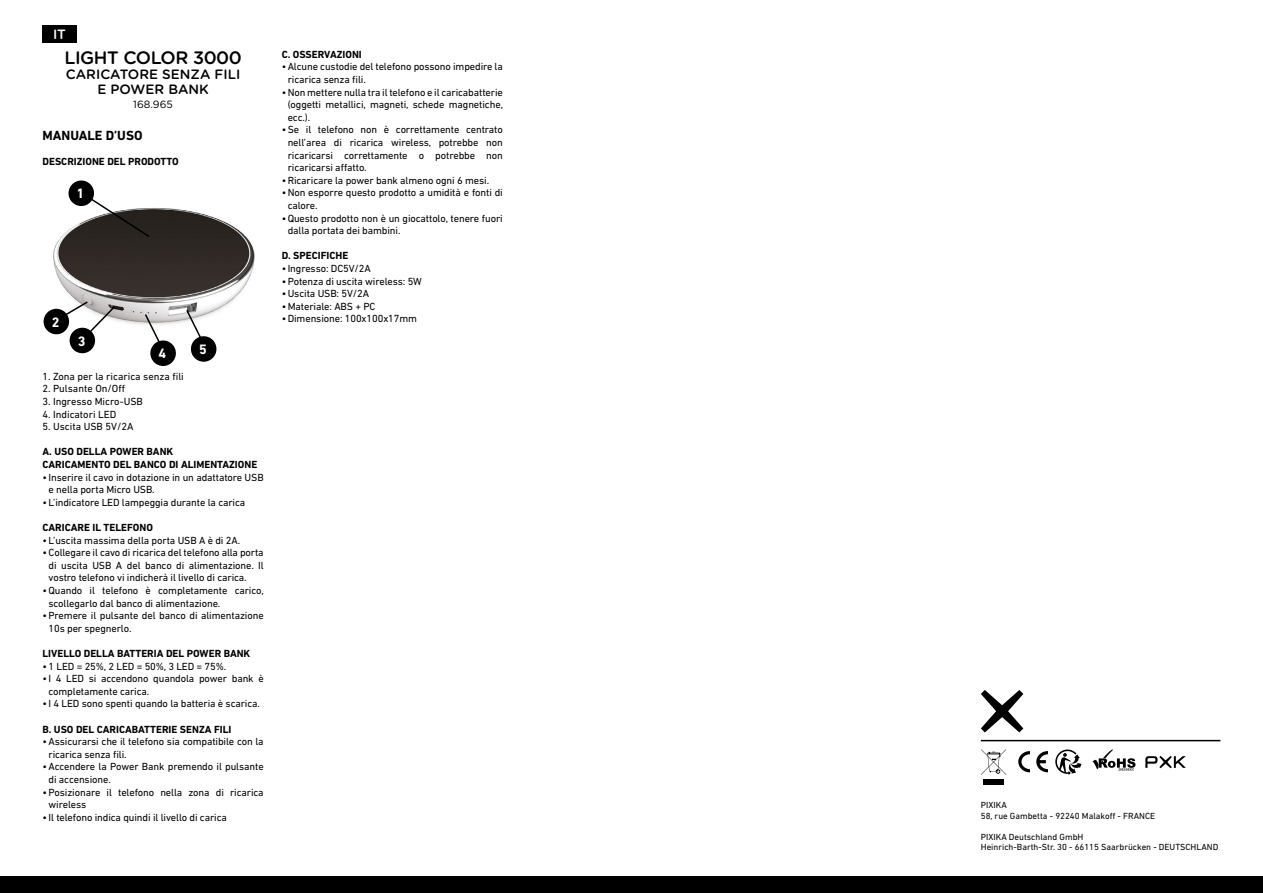
<style>
.page{position:relative;width:1263px;height:893px;background:#fff}
.page>*{position:absolute;margin:0;border:0;box-sizing:border-box;transform-origin:0 0}
.t1{font:500 18px "Gotham Rounded";letter-spacing:-.025em;color:#000}
.t2{font:700 13.95px "DIN Next LT Pro";color:#fff}
.t3{font:500 13.5px/15px "Gotham Rounded";color:#000;text-align:center}
.t4{font:700 13.5px "DIN Next LT Pro";color:#000}
.t5{font:500 13.5px "Gotham Rounded";color:#fff}
.t6{font:10.5px/12.6px "DIN Next LT Pro";letter-spacing:-.01em;color:#000}
.t7{font:700 10.5px/12.6px "DIN Next LT Pro";color:#000}
.t8{font:10.5px "Gotham Rounded";color:#000}
.t9{font:9px/10.5px "DIN Next LT Pro";color:#000}
</style>
<div class="page">
<img style="left:43px;top:181px;width:212px;height:185px">
<svg style="left:55px;top:300px;width:62px;height:37px"></svg>
<div style="left:150px;top:340px;width:26px;height:26px;background:#000;border-radius:50%"></div>
<div style="left:191px;top:336px;width:25px;height:26px;background:#000;border-radius:50%"></div>
<div style="left:70px;top:328px;width:25px;height:25px;background:#000;border-radius:50%"></div>
<div style="left:69px;top:180px;width:25px;height:26px;background:#000;border-radius:50%"></div>
<div style="left:44px;top:309px;width:25px;height:25px;background:#000;border-radius:50%"></div>
<svg style="left:85px;top:194px;width:66px;height:45px"></svg>
<svg style="left:143px;top:313px;width:21px;height:36px"></svg>
<svg style="left:185px;top:308px;width:20px;height:37px"></svg>
<div style="left:43px;top:26px;width:34px;height:17px;background:#000"></div>
<div style="left:0;top:877px;width:1262px;height:16px;background:#000"></div>
<svg style="left:981px;top:690px;width:42px;height:42px"></svg>
<svg style="left:981px;top:749px;width:25px;height:36px"></svg>
<svg style="left:1145px;top:756px;width:41px;height:12px"></svg>
<svg style="left:1092px;top:749px;width:43px;height:21px"></svg>
<svg style="left:1055px;top:749px;width:26px;height:26px"></svg>
<svg style="left:1018px;top:751px;width:30px;height:21px"></svg>
<hr style="left:981px;top:740px;width:239px;height:1px;background:#000">
<p class="t5" style="left:53px;top:25px;width:15px">IT</p>
<h1 class="t1" style="left:64px;top:45px;width:179px">LIGHT COLOR 3000</h1>
<p class="t3" style="left:66px;top:67px;width:176px">CARICATORE SENZA FILI<br>E POWER BANK</p>
<p class="t8" style="left:133px;top:97px;width:41px">168.965</p>
<p class="t4" style="left:43px;top:128px;width:101px">MANUALE D’USO</p>
<p class="t7" style="left:43px;top:156px;width:138px">DESCRIZIONE DEL PRODOTTO</p>
<h2 class="t2" style="left:77px;top:186px;width:9px">1</h2>
<h2 class="t2" style="left:52px;top:314px;width:9px">2</h2>
<h2 class="t2" style="left:78px;top:333px;width:9px">3</h2>
<h2 class="t2" style="left:158px;top:346px;width:9px">4</h2>
<h2 class="t2" style="left:199px;top:341px;width:9px">5</h2>
<p class="t6" style="left:43px;top:370px;width:143px">1. Zona per la ricarica senza fili</p>
<p class="t6" style="left:43px;top:382px;width:84px">2. Pulsante On/Off</p>
<p class="t6" style="left:43px;top:395px;width:102px">3. Ingresso Micro-USB</p>
<p class="t6" style="left:43px;top:407px;width:75px">4. Indicatori LED</p>
<p class="t6" style="left:43px;top:420px;width:93px">5. Uscita USB 5V/2A</p>
<p class="t7" style="left:43px;top:445px;width:216px">A. USO DELLA POWER BANK<br>CARICAMENTO DEL BANCO DI ALIMENTAZIONE</p>
<p class="t6" style="left:49px;top:470px;width:217px;text-indent:-6px">• Inserire il cavo in dotazione in un adattatore USB e nella porta Micro USB.</p>
<p class="t6" style="left:43px;top:496px;width:204px">•L’indicatore LED lampeggia durante la carica</p>
<p class="t7" style="left:43px;top:521px;width:112px">CARICARE IL TELEFONO</p>
<p class="t6" style="left:43px;top:533px;width:199px">•L’uscita massima della porta USB A è di 2A.</p>
<p class="t6" style="left:49px;top:546px;width:217px;text-align:justify;text-indent:-6px">•Collegare il cavo di ricarica del telefono alla porta di uscita USB A del banco di alimentazione. Il vostro telefono vi indicherà il livello di carica.</p>
<p class="t6" style="left:49px;top:584px;width:217px;text-indent:-6px">•Quando il telefono è completamente carico, scollegarlo dal banco di alimentazione.</p>
<p class="t6" style="left:49px;top:609px;width:217px;text-indent:-6px">•Premere il pulsante del banco di alimentazione<br>10s per spegnerlo.</p>
<p class="t7" style="left:43px;top:647px;width:209px">LIVELLO DELLA BATTERIA DEL POWER BANK</p>
<p class="t6" style="left:43px;top:659px;width:185px">•1 LED = 25%, 2 LED = 50%, 3 LED = 75%.</p>
<p class="t6" style="left:49px;top:672px;width:217px;text-indent:-6px">• I 4 LED si accendono quandola power bank è completamente carica.</p>
<p class="t6" style="left:43px;top:697px;width:219px">• I 4 LED sono spenti quando la batteria è scarica.</p>
<p class="t7" style="left:43px;top:723px;width:190px">B. USO DEL CARICABATTERIE SENZA FILI</p>
<p class="t6" style="left:49px;top:735px;width:217px;text-indent:-6px">•Assicurarsi che il telefono sia compatibile con la ricarica senza fili.</p>
<p class="t6" style="left:49px;top:760px;width:217px;text-indent:-6px">•Accendere la Power Bank premendo il pulsante di accensione.</p>
<p class="t6" style="left:49px;top:785px;width:217px;text-indent:-6px">•Posizionare il telefono nella zona di ricarica wireless</p>
<p class="t6" style="left:43px;top:811px;width:186px">• Il telefono indica quindi il livello di carica</p>
<p class="t7" style="left:282px;top:48px;width:82px">C. OSSERVAZIONI</p>
<p class="t6" style="left:288px;top:60px;width:217px;text-indent:-6px">•Alcune custodie del telefono possono impedire la ricarica senza fili.</p>
<p class="t6" style="left:288px;top:86px;width:217px;text-align:justify;text-indent:-6px">•Non mettere nulla tra il telefono e il caricabatterie (oggetti metallici, magneti, schede magnetiche, ecc.).</p>
<p class="t6" style="left:288px;top:123px;width:217px;text-align:justify;text-indent:-6px">•Se il telefono non è correttamente centrato nell’area di ricarica wireless, potrebbe non ricaricarsi correttamente o potrebbe non ricaricarsi affatto.</p>
<p class="t6" style="left:282px;top:174px;width:209px">•Ricaricare la power bank almeno ogni 6 mesi.</p>
<p class="t6" style="left:288px;top:186px;width:217px;text-indent:-6px">•Non esporre questo prodotto a umidità e fonti di calore.</p>
<p class="t6" style="left:288px;top:212px;width:217px;text-indent:-6px">•Questo prodotto non è un giocattolo, tenere fuori dalla portata dei bambini.</p>
<p class="t7" style="left:282px;top:250px;width:68px">D. SPECIFICHE</p>
<p class="t6" style="left:282px;top:262px;width:91px">• Ingresso: DC5V/2A</p>
<p class="t6" style="left:282px;top:275px;width:142px">•Potenza di uscita wireless: 5W</p>
<p class="t6" style="left:282px;top:287px;width:89px">•Uscita USB: 5V/2A</p>
<p class="t6" style="left:282px;top:300px;width:95px">•Materiale: ABS + PC</p>
<p class="t6" style="left:282px;top:312px;width:137px">•Dimensione: 100x100x17mm</p>
<p class="t9" style="left:981px;top:800px;width:176px">PIXIKA<br>58, rue Gambetta - 92240 Malakoff - FRANCE</p>
<p class="t9" style="left:981px;top:831px;width:239px">PIXIKA Deutschland GmbH<br>Heinrich-Barth-Str. 30 - 66115 Saarbrücken - DEUTSCHLAND</p>
</div>
